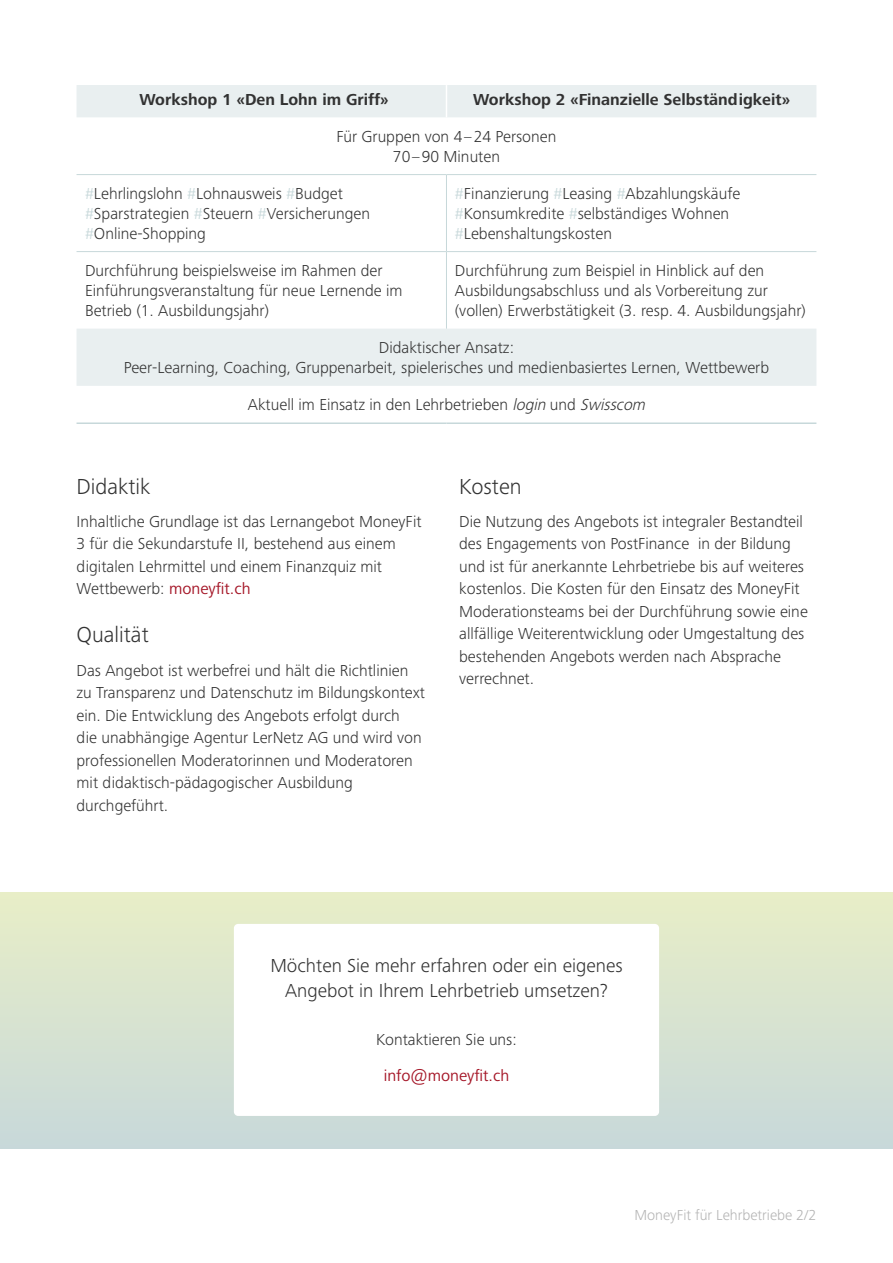
<style>
.page{position:relative;width:893px;height:1263px;background:#fff}
.page>*{position:absolute;margin:0;border:0;box-sizing:border-box;transform-origin:0 0}
.t1{font:300 22.5px "Frutiger Next Pro";color:#323232}
.t2{font:300 19.5px/25.5px "Frutiger Next Pro";color:#323232;text-align:center}
.t3{font:300 16.5px/22.5px "Frutiger Next Pro";color:#323232}
.t4{font:700 16.5px "Frutiger Next Pro";color:#323232}
.t5{font:16.5px "Frutiger Next Pro";color:#a51728}
.t6{font:300 15px "Frutiger Next Pro";color:#b3b3b3}
.s1{font-size:15px}
.s2{font-weight:400;color:#c7d8da}
.s3{font-style:italic}
.s4{font-weight:400;color:#a51728}
</style>
<div class="page">
<svg style="left:77px;top:85px;width:739px;height:301px"></svg>
<hr style="left:446px;top:85px;width:1px;height:32px;background:#fff">
<hr style="left:77px;top:422px;width:369px;height:2px;background:#c7d8da">
<hr style="left:446px;top:422px;width:370px;height:2px;background:#c7d8da">
<hr style="left:77px;top:174px;width:369px;height:1px;background:#c7d8da">
<hr style="left:446px;top:174px;width:370px;height:1px;background:#c7d8da">
<hr style="left:446px;top:175px;width:1px;height:76px;background:#c7d8da">
<hr style="left:446px;top:252px;width:1px;height:77px;background:#c7d8da">
<hr style="left:77px;top:251px;width:369px;height:1px;background:#c7d8da">
<hr style="left:446px;top:251px;width:370px;height:1px;background:#c7d8da">
<div style="left:0;top:893px;width:893px;height:255px;background:linear-gradient(to bottom,#e8eec7,#c7d8da)"></div>
<div style="left:234px;top:924px;width:425px;height:192px;background:#fff;border-radius:4px"></div>
<p class="t4" style="left:139px;top:91px;width:251px">Workshop 1 «Den Lohn im Griff»</p>
<p class="t4" style="left:473px;top:91px;width:318px">Workshop 2 «Finanzielle Selbständigkeit»</p>
<p class="t3" style="left:336px;top:127px;width:221px;line-height:19.8px;text-align:center">Für Gruppen von 4<span class="s1">–</span>24 Personen<br>70<span class="s1">–</span>90 Minuten</p>
<p class="t3" style="left:85px;top:184px;width:286px;line-height:19.8px"><span class="s2">#</span>Lehrlingslohn <span class="s2">#</span>Lohnausweis <span class="s2">#</span>Budget <span class="s2">#</span>Sparstrategien <span class="s2">#</span>Steuern <span class="s2">#</span>Versicherungen <span class="s2">#</span>Online-Shopping</p>
<p class="t3" style="left:455px;top:184px;width:287px;line-height:19.8px"><span class="s2">#</span>Finanzierung <span class="s2">#</span>Leasing <span class="s2">#</span>Abzahlungskäufe <span class="s2">#</span>Konsumkredite <span class="s2">#</span>selbständiges Wohnen <span class="s2">#</span>Lebenshaltungskosten</p>
<p class="t3" style="left:85px;top:261px;width:319px;line-height:19.8px">Durchführung beispielsweise im Rahmen der<br>Einführungsveranstaltung für neue Lernende im<br>Betrieb (1. Ausbildungsjahr)</p>
<p class="t3" style="left:455px;top:261px;width:352px;line-height:19.8px">Durchführung zum Beispiel in Hinblick auf den<br>Ausbildungsabschluss und als Vorbereitung zur (vollen) Erwerbstätigkeit (3. resp. 4. Ausbildungsjahr)</p>
<p class="t3" style="left:124px;top:338px;width:647px;line-height:19.8px;text-align:center">Didaktischer Ansatz:<br>Peer-Learning, Coaching, Gruppenarbeit, spielerisches und medienbasiertes Lernen, Wettbewerb</p>
<p class="t3" style="left:248px;top:394px;width:402px">Aktuell im Einsatz in den Lehrbetrieben <span class="s3">login</span> und <span class="s3">Swisscom</span></p>
<h1 class="t1" style="left:77px;top:473px;width:75px">Didaktik</h1>
<p class="t3" style="left:77px;top:510px;width:347px">Inhaltliche Grundlage ist das Lernangebot MoneyFit 3 für die Sekundarstufe II, bestehend aus einem digitalen Lehrmittel und einem Finanzquiz mit Wettbewerb: <span class="s4">moneyfit.ch</span></p>
<h1 class="t1" style="left:77px;top:622px;width:74px">Qualität</h1>
<p class="t3" style="left:77px;top:659px;width:350px">Das Angebot ist werbefrei und hält die Richtlinien zu Transparenz und Datenschutz im Bildungskontext ein. Die Entwicklung des Angebots erfolgt durch<br>die unabhängige Agentur LerNetz AG und wird von professionellen Moderatorinnen und Moderatoren mit didaktisch-pädagogischer Ausbildung durchgeführt.</p>
<h1 class="t1" style="left:459px;top:473px;width:64px">Kosten</h1>
<p class="t3" style="left:459px;top:510px;width:350px">Die Nutzung des Angebots ist integraler Bestandteil des Engagements von PostFinance in der Bildung und ist für anerkannte Lehrbetriebe bis auf weiteres kostenlos. Die Kosten für den Einsatz des MoneyFit Moderationsteams bei der Durchführung sowie eine allfällige Weiterentwicklung oder Umgestaltung des bestehenden Angebots werden nach Absprache verrechnet.</p>
<p class="t2" style="left:270px;top:953px;width:354px">Möchten Sie mehr erfahren oder ein eigenes<br>Angebot in Ihrem Lehrbetrieb umsetzen?</p>
<p class="t3" style="left:376px;top:1029px;width:142px">Kontaktieren Sie uns:</p>
<p class="t5" style="left:384px;top:1066px;width:127px">info@moneyfit.ch</p>
<p class="t6" style="left:634px;top:1206px;width:184px">MoneyFit für Lehrbetriebe 2/2</p>
</div>
